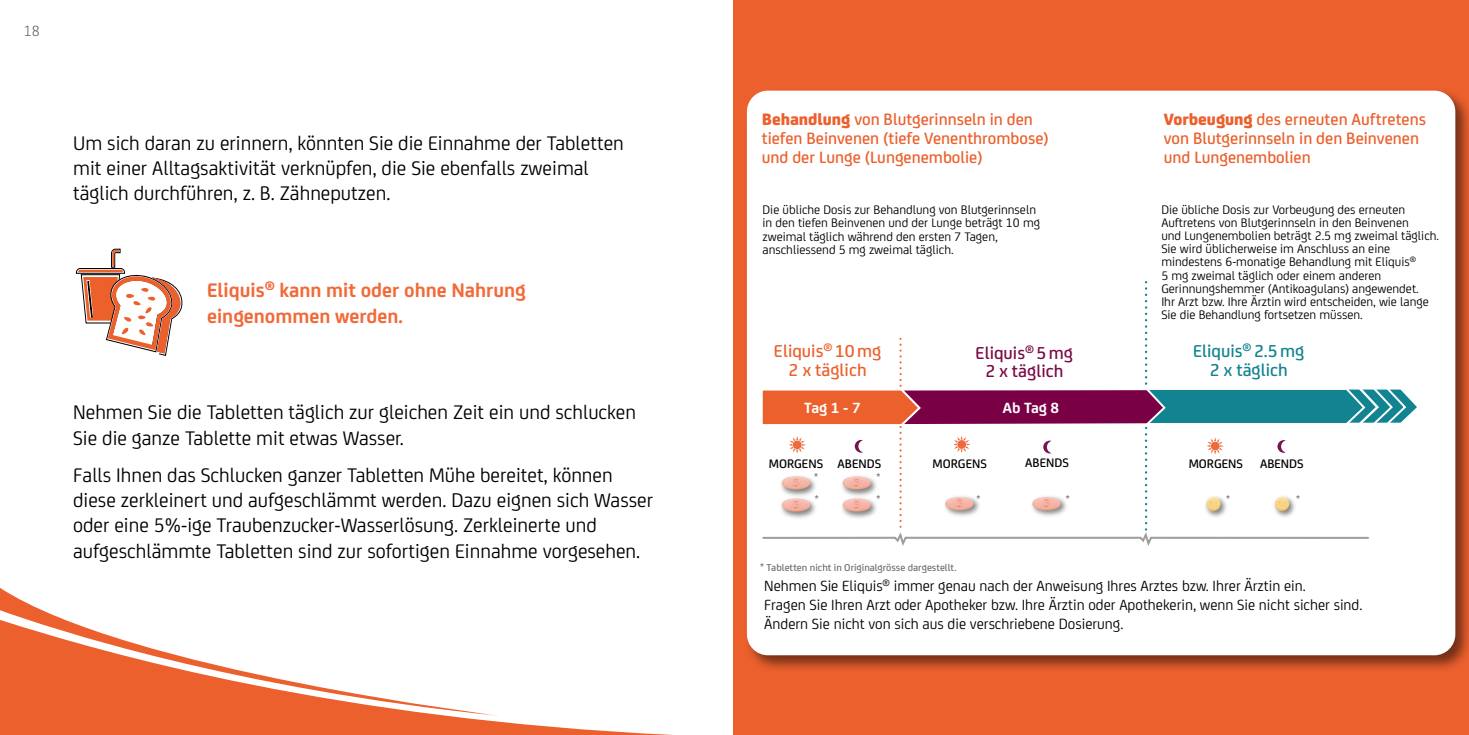
<style>
.page{position:relative;width:1469px;height:735px;background:#fff}
.page>*{position:absolute;margin:0;border:0;box-sizing:border-box;transform-origin:0 0}
.t1{font:21px/25.2px "FS Joey";color:#000}
.t2{font:700 21px/26.2px "FS Joey";color:#f26938}
.t3{font:500 18.38px/18.4px "FS Joey";color:#128390;text-align:center}
.t4{font:500 18.38px/18.4px "FS Joey";color:#eb602c;text-align:center}
.t5{font:500 18.38px/18.4px "FS Joey";color:#7a0b47;text-align:center}
.t6{font:500 17.5px/19.2px "FS Joey";color:#eb602d}
.t7{font:15.75px/18.9px "FS Joey";color:#000}
.t8{font:700 15.75px "FS Joey";color:#fff}
.t9{font:300 15.75px "FS Joey";color:#4a4a49}
.t10{font:13.12px/13.1px "FS Joey";color:#000}
.t11{font:500 13.12px "FS Joey";color:#000}
.t12{font:500 10.5px "FS Joey";color:#706f6f}
.t13{font:500 10.5px "FS Joey";color:#747170}
.s1{font-weight:800}
.s2{color:#747170}
</style>
<div class="page">
<div style="left:733px;top:0;width:735px;height:734px;background:#eb602d"></div>
<div style="left:743px;top:87px;width:725px;height:584px;background:#000;opacity:.5"></div>
<div style="left:747px;top:91px;width:708px;height:564px;background:#fff;border-radius:21px"></div>
<svg style="left:0;top:715px;width:653px;height:19px"></svg>
<svg style="left:0;top:588px;width:492px;height:127px"></svg>
<svg style="left:762px;top:282px;width:655px;height:264px"></svg>
<svg style="left:76px;top:248px;width:107px;height:108px"></svg>
<p class="t9" style="left:24px;top:19px;width:18px">18</p>
<h1 class="t1" style="left:73px;top:129px;width:552px">Um sich daran zu erinnern, könnten Sie die Einnahme der Tabletten mit einer Alltagsaktivität verknüpfen, die Sie ebenfalls zweimal täglich durchführen, z. B. Zähneputzen.</h1>
<h1 class="t2" style="left:207px;top:275px;width:320px">Eliquis<sup>®</sup> kann mit oder ohne Nahrung eingenommen werden.</h1>
<h1 class="t1" style="left:73px;top:398px;width:564px">Nehmen Sie die Tabletten täglich zur gleichen Zeit ein und schlucken<br>Sie die ganze Tablette mit etwas Wasser.</h1>
<p class="t1" style="left:73px;top:461px;width:581px">Falls Ihnen das Schlucken ganzer Tabletten Mühe bereitet, können diese zerkleinert und aufgeschlämmt werden. Dazu eignen sich Wasser oder eine 5%-ige Traubenzucker-Wasserlösung. Zerkleinerte und aufgeschlämmte Tabletten sind zur sofortigen Einnahme vorgesehen.</p>
<h3 class="t6" style="left:761px;top:108px;width:288px"><span class="s1">Behandlung</span> von Blutgerinnseln in den tiefen Beinvenen (tiefe Venenthrombose) und der Lunge (Lungenembolie)</h3>
<h3 class="t6" style="left:1163px;top:108px;width:264px"><span class="s1">Vorbeugung</span> des erneuten Auftretens von Blutgerinnseln in den Beinvenen und Lungenembolien</h3>
<p class="t10" style="left:762px;top:202px;width:279px">Die übliche Dosis zur Behandlung von Blutgerinnseln in den tiefen Beinvenen und der Lunge beträgt 10 mg zweimal täglich während den ersten 7 Tagen, anschliessend 5 mg zweimal täglich.</p>
<p class="t10" style="left:1161px;top:202px;width:279px">Die übliche Dosis zur Vorbeugung des erneuten Auftretens von Blutgerinnseln in den Beinvenen<br>und Lungenembolien beträgt 2.5 mg zweimal täglich.<br>Sie wird üblicherweise im Anschluss an eine mindestens 6-monatige Behandlung mit Eliquis<sup>®<br></sup>5 mg zweimal täglich oder einem anderen Gerinnungshemmer (Antikoagulans) angewendet.<br>Ihr Arzt bzw. Ihre Ärztin wird entscheiden, wie lange Sie die Behandlung fortsetzen müssen.</p>
<h2 class="t4" style="left:774px;top:341px;width:109px">Eliquis<sup>®</sup> 10mg<br>2 x täglich</h2>
<p class="t8" style="left:804px;top:395px;width:58px">Tag 1 - 7</p>
<h2 class="t5" style="left:975px;top:342px;width:99px">Eliquis<sup>®</sup> 5mg<br>2 x täglich</h2>
<p class="t8" style="left:1002px;top:396px;width:58px">Ab Tag 8</p>
<h2 class="t3" style="left:1193px;top:341px;width:113px">Eliquis<sup>®</sup> 2.5mg<br>2 x täglich</h2>
<p class="t11" style="left:768px;top:454px;width:114px">MORGENS ABENDS</p>
<p class="t11" style="left:932px;top:453px;width:56px">MORGENS</p>
<p class="t11" style="left:1025px;top:453px;width:45px">ABENDS</p>
<p class="t11" style="left:1188px;top:454px;width:56px">MORGENS</p>
<p class="t11" style="left:1259px;top:453px;width:45px">ABENDS</p>
<p class="t13" style="left:814px;top:469px;width:5px">*</p>
<p class="t13" style="left:876px;top:469px;width:5px">*</p>
<p class="t13" style="left:814px;top:491px;width:5px">*</p>
<p class="t13" style="left:876px;top:491px;width:5px">*</p>
<p class="t13" style="left:976px;top:491px;width:5px">*</p>
<p class="t13" style="left:1065px;top:491px;width:5px">*</p>
<p class="t13" style="left:1226px;top:491px;width:5px">*</p>
<p class="t13" style="left:1295px;top:491px;width:5px">*</p>
<p class="t12" style="left:760px;top:559px;width:198px"><span class="s2">*</span> Tabletten nicht in Originalgrösse dargestellt.</p>
<p class="t7" style="left:764px;top:575px;width:599px">Nehmen Sie Eliquis<sup>®</sup> immer genau nach der Anweisung Ihres Arztes bzw. Ihrer Ärztin ein.<br>Fragen Sie Ihren Arzt oder Apotheker bzw. Ihre Ärztin oder Apothekerin, wenn Sie nicht sicher sind.<br>Ändern Sie nicht von sich aus die verschriebene Dosierung.</p>
</div>
